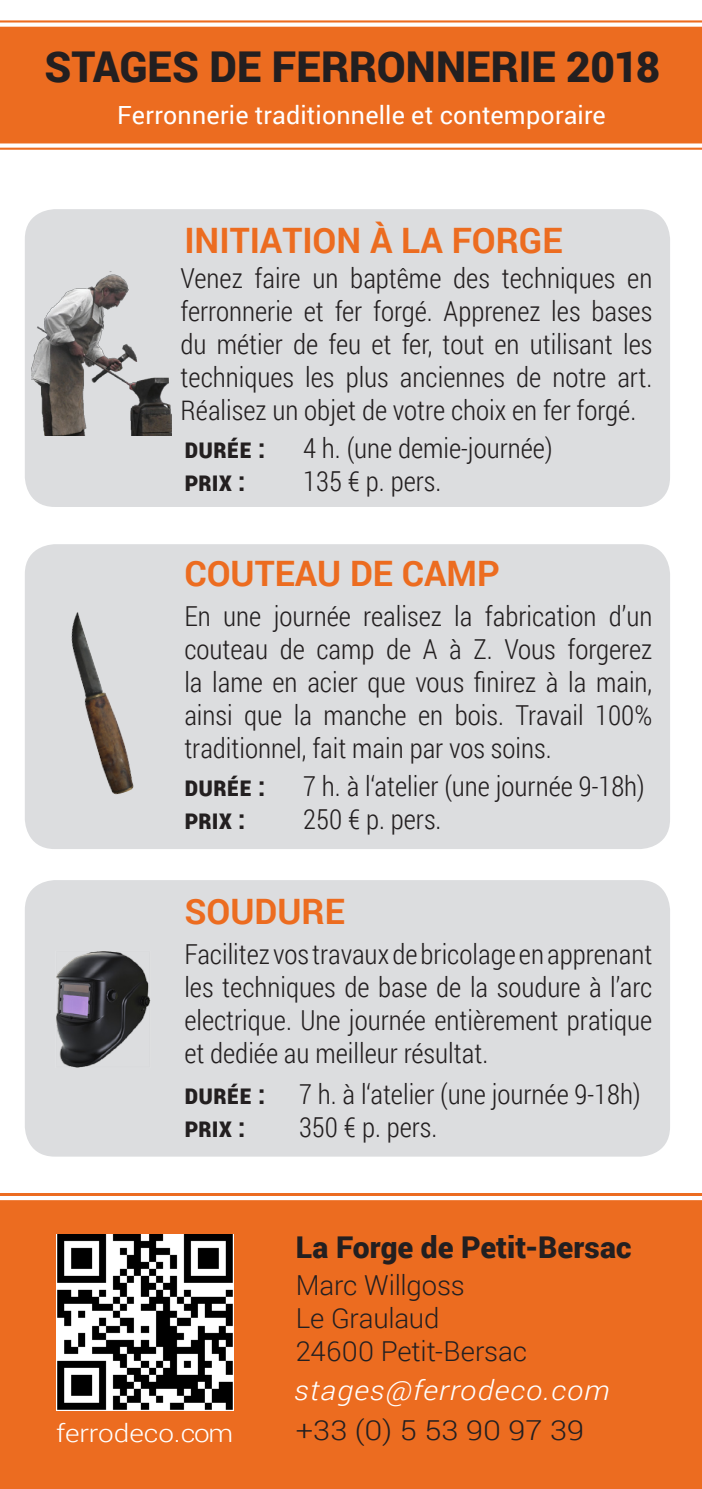
<style>
.page{position:relative;width:702px;height:1489px;background:#fff}
.page>*{position:absolute;margin:0;border:0;box-sizing:border-box;transform-origin:0 0}
.t1{font:900 42.5px "Roboto";color:#231f20}
.t2{font:700 35px "Roboto";color:#ec6c20}
.t3{font:900 30px "Roboto";color:#231f20}
.t4{font:300 27.5px/33px "Roboto Condensed";color:#231f20;text-align:justify}
.t5{font:300 27.5px/33px "Roboto";letter-spacing:-.005em;color:#231f20}
.t6{font:700 27.5px/33px "Roboto Condensed";color:#231f20}
.t7{font:italic 300 27.5px "Roboto";letter-spacing:.03em;color:#fff;scale:1.12 1}
.t8{font:300 27.5px "Roboto";letter-spacing:-.005em;color:#231f20;scale:1.12 1}
.t9{font:25px "Roboto";letter-spacing:.01em;color:#fff}
.t10{font:300 25px "Roboto";color:#fff;scale:1.12 1}
</style>
<div class="page">
<svg style="left:0;top:1193px;width:702px;height:2px"></svg>
<div style="left:0;top:1195px;width:702px;height:293px;background:#ec6c20"></div>
<svg style="left:0;top:20px;width:702px;height:130px;background:#f08e54"></svg>
<svg style="left:0;top:23px;width:702px;height:125px;background:#ed752e"></svg>
<div style="left:25px;top:880px;width:645px;height:276px;background:#dcdddf;border-radius:30px"></div>
<div style="left:25px;top:544px;width:645px;height:305px;background:#dcdddf;border-radius:30px"></div>
<div style="left:25px;top:209px;width:645px;height:298px;background:#dcdddf;border-radius:30px"></div>
<img style="left:71px;top:612px;width:63px;height:183px">
<img style="left:56px;top:951px;width:95px;height:117px">
<img style="left:56px;top:1234px;width:177px;height:176px">
<img style="left:32px;top:271px;width:140px;height:164px">
<h1 class="t1" style="left:44px;top:37px;width:617px">STAGES DE FERRONNERIE 2018</h1>
<p class="t9" style="left:117px;top:97px;width:490px">Ferronnerie traditionnelle et contemporaire</p>
<p class="t2" style="left:184px;top:216px;width:379px">INITIATION À LA FORGE</p>
<p class="t4" style="left:181px;top:260px;width:473px">Venez faire un baptême des techniques en ferronnerie et fer forgé. Apprenez les bases du métier de feu et fer, tout en utilisant les techniques les plus anciennes de notre art.<br>Réalisez un objet de votre choix en fer forgé.</p>
<p class="t6" style="left:184px;top:430px;width:83px">Durée :<br>Prix :</p>
<p class="t4" style="left:303px;top:430px;width:251px">4 h. (une demie-journée)<br>135 € p. pers.</p>
<p class="t2" style="left:184px;top:549px;width:317px">COUTEAU DE CAMP</p>
<p class="t4" style="left:184px;top:599px;width:469px">En une journée realisez la fabrication d’un couteau de camp de A à Z. Vous forgerez la lame en acier que vous finirez à la main, ainsi que la manche en bois. Travail 100% traditionnel, fait main par vos soins.</p>
<p class="t6" style="left:184px;top:769px;width:83px">Durée :<br>Prix :</p>
<p class="t4" style="left:303px;top:769px;width:343px">7 h. à l‘atelier (une journée 9-18h)<br>250 € p. pers.</p>
<p class="t2" style="left:184px;top:886px;width:162px">SOUDURE</p>
<p class="t4" style="left:184px;top:936px;width:469px">Facilitez vos travaux de bricolage en apprenant les techniques de base de la soudure à l’arc electrique. Une journée entièrement pratique et dediée au meilleur résultat.</p>
<p class="t6" style="left:184px;top:1076px;width:83px">Durée :<br>Prix :</p>
<p class="t4" style="left:299px;top:1076px;width:343px">7 h. à l‘atelier (une journée 9-18h)<br>350 € p. pers.</p>
<p class="t3" style="left:296px;top:1225px;width:337px">LA FORGE DE PETIT-BERSAC</p>
<p class="t5" style="left:296px;top:1267px;width:232px">Marc Willgoss<br>Le Graulaud<br>24600 Petit-Bersac</p>
<p class="t7" style="left:294px;top:1370px;width:283px">stages@ferrodeco.com</p>
<p class="t10" style="left:56px;top:1415px;width:160px">ferrodeco.com</p>
<p class="t8" style="left:296px;top:1410px;width:259px">+33 (0) 5 53 90 97 39</p>
</div>
